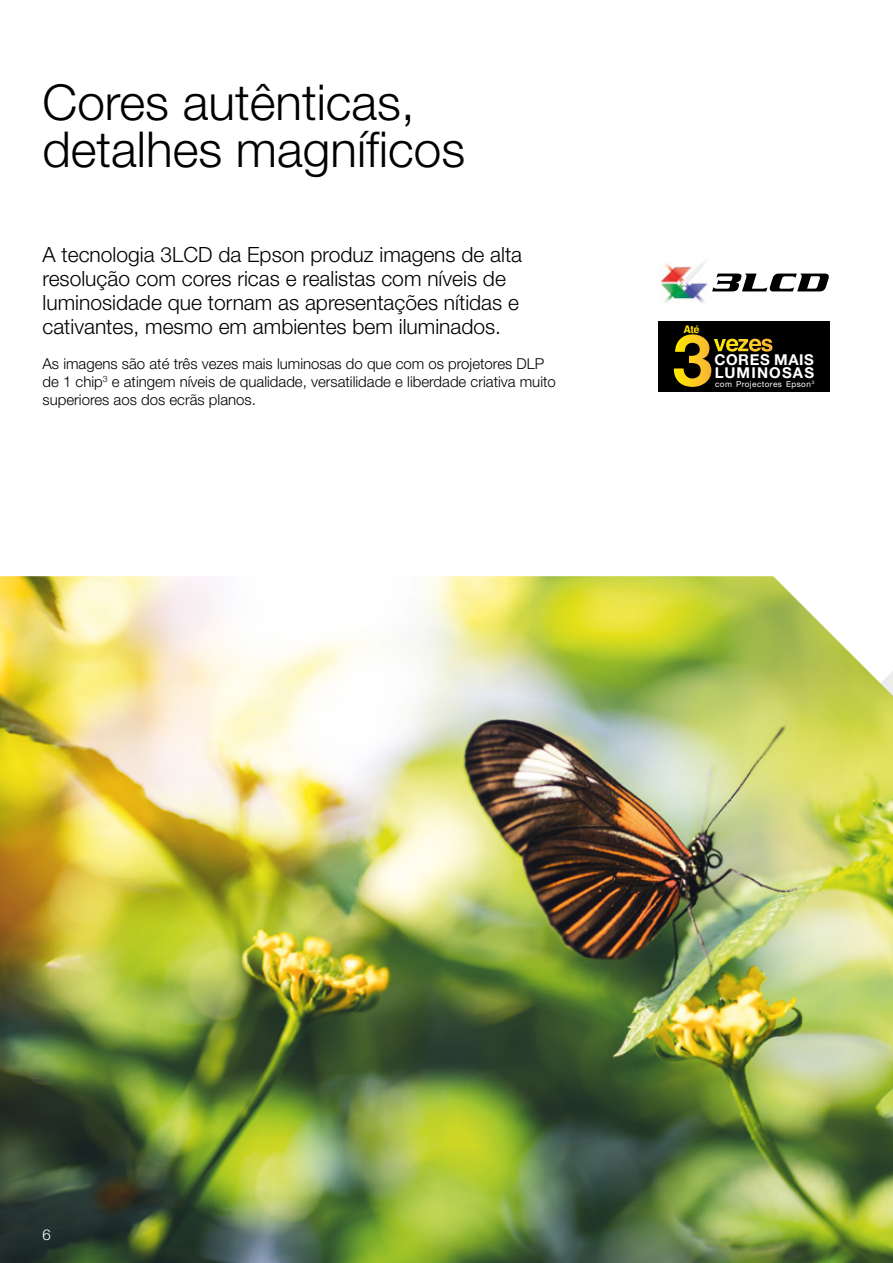
<style>
.page{position:relative;width:893px;height:1263px;background:#fff}
.page>*{position:absolute;margin:0;border:0;box-sizing:border-box;transform-origin:0 0}
.t1{font:300 49.5px/46.5px "Helvetica Neue LT Pro";color:#000}
.t2{font:300 21px/24px "Helvetica Neue LT Pro";color:#000}
.Brochure_Body_Copy{font:300 15px/18px "Helvetica Neue LT Pro";color:#000}
.t3{font:700 15px/13.5px "Helvetica Neue LT Com";letter-spacing:.06em;color:#fff}
.t4{font:300 15px "Helvetica Neue LT Pro";color:#fff}
.t5{font:700 10.35px "Helvetica";color:#fee800}
.t6{font:8.25px "Helvetica Neue LT Com";letter-spacing:.045em;color:#fff}
.t7{font:4.8px "Helvetica Neue LT Pro";color:#fff}
.s1{color:#fee200}
.s2{color:#fedc0b}
</style>
<div class="page">
<img style="left:661px;top:261px;width:47px;height:42px">
<svg style="left:712px;top:274px;width:117px;height:17px"></svg>
<img style="left:0;top:576px;width:893px;height:687px">
<div style="left:658px;top:321px;width:172px;height:70px;background:#000"></div>
<img style="left:674px;top:334px;width:37px;height:53px">
<img style="left:714px;top:339px;width:58px;height:13px">
<p class="t1" style="left:43px;top:78px;width:424px">Cores autênticas, detalhes magníficos</p>
<p class="t2" style="left:43px;top:242px;width:481px">A tecnologia 3LCD da Epson produz imagens de alta resolução com cores ricas e realistas com níveis de luminosidade que tornam as apresentações nítidas e cativantes, mesmo em ambientes bem iluminados.</p>
<p class="Brochure_Body_Copy" style="left:43px;top:354px;width:515px">As imagens são até três vezes mais luminosas do que com os projetores DLP de 1 chip<sup>3</sup> e atingem níveis de qualidade, versatilidade e liberdade criativa muito superiores aos dos ecrãs planos.</p>
<p class="t5" style="left:683px;top:323px;width:18px">A<span class="s1">t</span><span class="s2">é</span></p>
<p class="t3" style="left:714px;top:352px;width:101px">CORES MAIS<br>LUMINOSAS</p>
<p class="t6" style="left:715px;top:379px;width:97px">com Projectores Epson</p>
<p class="t7" style="left:812px;top:379px;width:4px">3</p>
<p class="t4" style="left:43px;top:1225px;width:10px">6</p>
</div>
